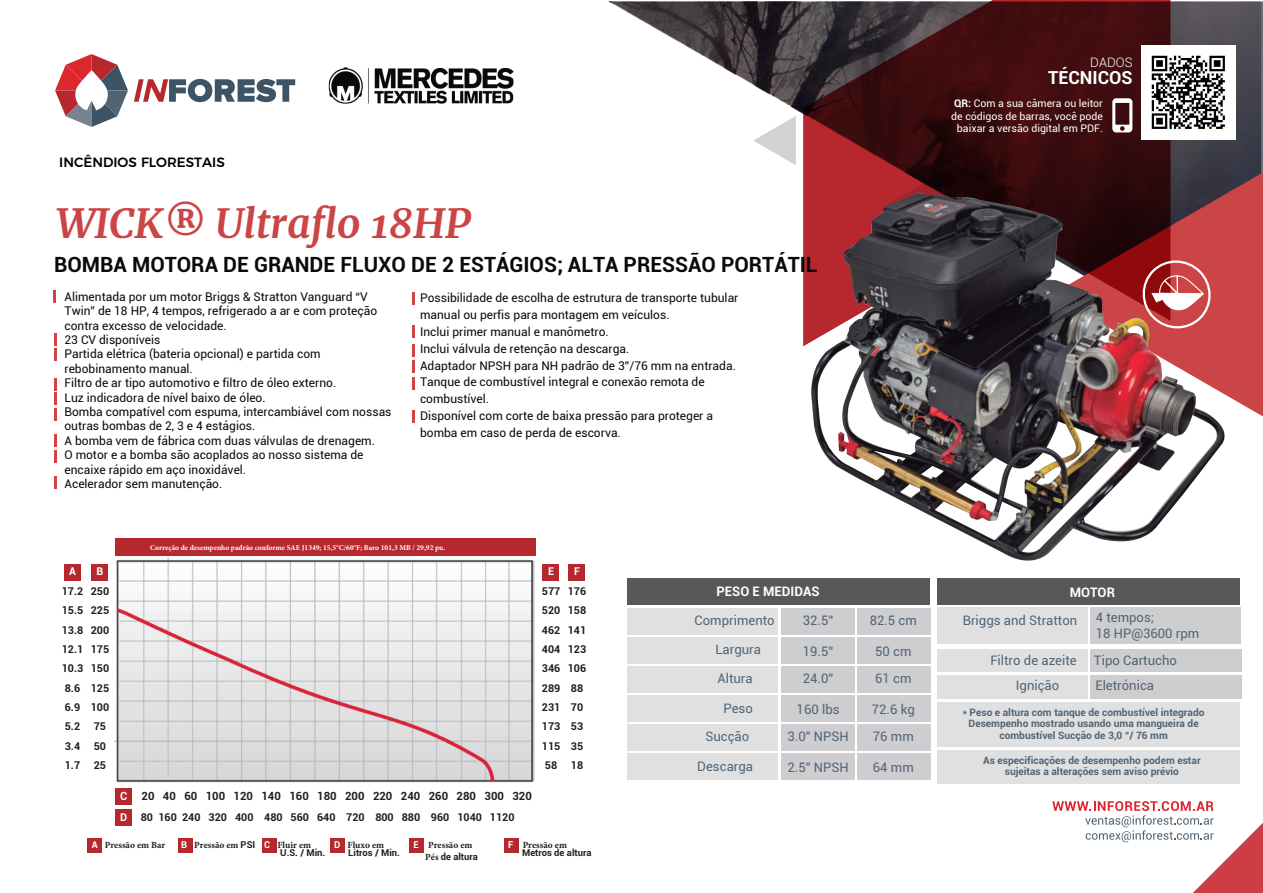
<style>
.page{position:relative;width:1263px;height:893px;background:#fff}
.page>*{position:absolute;margin:0;border:0;box-sizing:border-box;transform-origin:0 0}
.t1{font:italic 700 40.5px "Merriweather";color:#cb4546}
.t2{font:700 21px "Roboto";color:#0c090d}
.t3{font:700 18px "Roboto";color:#fff}
.t4{font:500 13.5px "Montserrat";color:#000}
.t5{font:13.05px/15.5px "Roboto";color:#516575}
.t6{font:700 13.05px "Roboto";color:#fff}
.t7{font:300 13.05px "Roboto";color:#fff}
.t8{font:12px/14.4px "Roboto";color:#0c090d}
.t9{font:700 11.25px "Roboto";color:#231f20}
.t10{font:700 10.65px/19.4px "Roboto";color:#231f20}
.t11{font:700 10.65px "Roboto";color:#fff}
.t12{font:10.5px/12.6px "Roboto";color:#fff;text-align:center}
.t13{font:700 10.2px/11.6px "Roboto";color:#516575;text-align:center}
.t14{font:700 9.45px "Minion Pro";color:#231f20}
.t15{font:700 9.45px "Roboto";color:#231f20}
.t16{font:700 7.5px "Minion Pro";color:#fff}
.s1{color:#fff}
.s2{font-size:11.25px}
.s3{font-family:"Roboto";color:#fff}
.s4{font-family:"Roboto"}
.s5{font-family:"Minion Pro"}
.s6{font-weight:700}
</style>
<div class="page">
<svg style="left:610px;top:2px;width:653px;height:345px"></svg>
<svg style="left:1052px;top:801px;width:211px;height:92px"></svg>
<svg style="left:1225px;top:171px;width:38px;height:246px;background:#c34b4c"></svg>
<svg style="left:803px;top:0;width:367px;height:346px;background:#502528"></svg>
<svg style="left:753px;top:116px;width:43px;height:49px"></svg>
<svg style="left:134px;top:79px;width:161px;height:23px"></svg>
<svg style="left:55px;top:54px;width:73px;height:73px"></svg>
<svg style="left:53px;top:290px;width:2px;height:13px"></svg>
<svg style="left:412px;top:292px;width:2px;height:12px"></svg>
<svg style="left:412px;top:325px;width:2px;height:13px"></svg>
<div style="left:64px;top:564px;width:16px;height:17px;background:#b6282d"></div>
<div style="left:91px;top:564px;width:17px;height:17px;background:#b6282d"></div>
<div style="left:542px;top:564px;width:17px;height:17px;background:#b6282d"></div>
<div style="left:568px;top:564px;width:17px;height:17px;background:#b6282d"></div>
<div style="left:115px;top:538px;width:421px;height:18px;background:#b6282d"></div>
<div style="left:627px;top:608px;width:151px;height:26px;background:#e0e0e1"></div>
<div style="left:627px;top:637px;width:151px;height:27px;background:#e0e0e1"></div>
<div style="left:781px;top:608px;width:73px;height:26px;background:#cecdd0"></div>
<div style="left:781px;top:637px;width:73px;height:27px;background:#cecdd0"></div>
<div style="left:857px;top:608px;width:74px;height:26px;background:#cecdd0"></div>
<div style="left:857px;top:637px;width:74px;height:27px;background:#cecdd0"></div>
<div style="left:627px;top:666px;width:151px;height:27px;background:#e0e0e1"></div>
<div style="left:627px;top:695px;width:151px;height:27px;background:#e0e0e1"></div>
<div style="left:781px;top:666px;width:73px;height:27px;background:#cecdd0"></div>
<div style="left:781px;top:695px;width:73px;height:27px;background:#cecdd0"></div>
<div style="left:857px;top:666px;width:74px;height:27px;background:#cecdd0"></div>
<div style="left:857px;top:695px;width:74px;height:27px;background:#cecdd0"></div>
<div style="left:627px;top:724px;width:151px;height:27px;background:#e0e0e1"></div>
<div style="left:627px;top:754px;width:151px;height:26px;background:#e0e0e1"></div>
<div style="left:781px;top:724px;width:73px;height:27px;background:#cecdd0"></div>
<div style="left:781px;top:754px;width:73px;height:26px;background:#cecdd0"></div>
<div style="left:857px;top:724px;width:74px;height:27px;background:#cecdd0"></div>
<div style="left:857px;top:754px;width:74px;height:26px;background:#cecdd0"></div>
<div style="left:627px;top:579px;width:303px;height:26px;background:#57585a"></div>
<div style="left:937px;top:608px;width:151px;height:36px;background:#e0e0e1"></div>
<div style="left:1090px;top:608px;width:150px;height:36px;background:#cecdd0"></div>
<div style="left:937px;top:649px;width:151px;height:23px;background:#e0e0e1"></div>
<div style="left:937px;top:675px;width:151px;height:24px;background:#e0e0e1"></div>
<div style="left:1090px;top:649px;width:151px;height:23px;background:#cecdd0"></div>
<div style="left:1090px;top:675px;width:151px;height:24px;background:#cecdd0"></div>
<div style="left:937px;top:579px;width:302px;height:26px;background:#57585a"></div>
<div style="left:937px;top:702px;width:303px;height:45px;background:#e0e0e1"></div>
<div style="left:937px;top:750px;width:303px;height:34px;background:#e0e0e1"></div>
<img style="left:328px;top:67px;width:186px;height:37px">
<svg style="left:55px;top:333px;width:2px;height:28px"></svg>
<svg style="left:412px;top:411px;width:2px;height:12px"></svg>
<div style="left:115px;top:788px;width:17px;height:17px;background:#b6282d"></div>
<div style="left:115px;top:809px;width:17px;height:17px;background:#b6282d"></div>
<div style="left:87px;top:838px;width:15px;height:14px;background:#b6282d"></div>
<div style="left:178px;top:838px;width:15px;height:14px;background:#b6282d"></div>
<div style="left:262px;top:838px;width:14px;height:14px;background:#b6282d"></div>
<div style="left:330px;top:838px;width:14px;height:14px;background:#b6282d"></div>
<div style="left:409px;top:838px;width:15px;height:14px;background:#b6282d"></div>
<div style="left:504px;top:838px;width:14px;height:14px;background:#b6282d"></div>
<svg style="left:55px;top:378px;width:2px;height:43px"></svg>
<svg style="left:55px;top:434px;width:2px;height:29px"></svg>
<svg style="left:55px;top:476px;width:2px;height:12px"></svg>
<svg style="left:412px;top:344px;width:2px;height:46px"></svg>
<img style="left:115px;top:557px;width:420px;height:226px">
<img style="left:807px;top:193px;width:425px;height:368px">
<svg style="left:818px;top:43px;width:407px;height:512px"></svg>
<img style="left:1141px;top:45px;width:94px;height:94px">
<p class="t4" style="left:59px;top:152px;width:167px">INCÊNDIOS FLORESTAIS</p>
<h1 class="t1" style="left:57px;top:195px;width:415px">WICK® Ultraflo 18HP</h1>
<h2 class="t2" style="left:54px;top:249px;width:765px">BOMBA MOTORA DE GRANDE FLUXO DE 2 ESTÁGIOS; ALTA PRESSÃO PORTÁTIL</h2>
<p class="t8" style="left:64px;top:289px;width:329px">Alimentada por um motor Briggs &amp; Stratton Vanguard “V Twin” de 18 HP, 4 tempos, refrigerado a ar e com proteção contra excesso de velocidade.<br>23 CV disponíveis<br>Partida elétrica (bateria opcional) e partida com rebobinamento manual.<br>Filtro de ar tipo automotivo e filtro de óleo externo.<br>Luz indicadora de nível baixo de óleo.<br>Bomba compatível com espuma, intercambiável com nossas outras bombas de 2, 3 e 4 estágios.<br>A bomba vem de fábrica com duas válvulas de drenagem.<br>O motor e a bomba são acoplados ao nosso sistema de encaixe rápido em aço inoxidável.<br>Acelerador sem manutenção.</p>
<p class="t8" style="left:420px;top:289px;width:320px;line-height:16.8px">Possibilidade de escolha de estrutura de transporte tubular manual ou perfis para montagem em veículos.<br>Inclui primer manual e manômetro.<br>Inclui válvula de retenção na descarga.<br>Adaptador NPSH para NH padrão de 3”/76 mm na entrada.<br>Tanque de combustível integral e conexão remota de combustível.<br>Disponível com corte de baixa pressão para proteger a bomba em caso de perda de escorva.</p>
<p class="t11" style="left:69px;top:564px;width:8px">A</p>
<p class="t10" style="left:62px;top:581px;width:23px">17.2<br>15.5<br>13.8<br>12.1<br>10.3<br>8.6<br>6.9<br>5.2<br>3.4<br>1.7</p>
<p class="t11" style="left:97px;top:564px;width:8px">B</p>
<p class="t10" style="left:91px;top:581px;width:20px">250<br>225<br>200<br>175<br>150<br>125<br>100<br>75<br>50<br>25</p>
<p class="t16" style="left:150px;top:543px;width:296px">Correção de desempenho padrão conforme SAE J1349; 15,5°C/60°F; Baro 101,3 MB / 29,92 pu.</p>
<p class="t11" style="left:548px;top:564px;width:7px">E</p>
<p class="t10" style="left:542px;top:581px;width:20px;text-align:justify">577<br>520<br>462<br>404<br>346<br>289<br>231<br>173<br>115<br>58</p>
<p class="t11" style="left:574px;top:564px;width:7px">F</p>
<p class="t10" style="left:568px;top:581px;width:20px">176<br>158<br>141<br>123<br>106<br>88<br>70<br>53<br>35<br>18</p>
<p class="t9" style="left:120px;top:788px;width:413px"><span class="s1">C</span> 20 40 60 100 120 140 160 180 200 220 240 260 280 300 320</p>
<p class="t10" style="left:120px;top:807px;width:396px"><span class="s1">D</span> <span class="s2">1</span> 80 160 240 320 400 480 560 640 720 800 880 960 1040 1120</p>
<p class="t14" style="left:92px;top:839px;width:75px"><span class="s3">A</span> Pressão em Bar</p>
<p class="t14" style="left:181px;top:839px;width:131px"><span class="s3">B</span> Pressão em <span class="s4">PSI</span> <span class="s3">C</span> Fluir em</p>
<p class="t15" style="left:280px;top:846px;width:47px">U.S. / Min.</p>
<p class="t14" style="left:334px;top:839px;width:52px"><span class="s3">D</span> Fluxo em</p>
<p class="t15" style="left:348px;top:846px;width:53px">Litros / Min.</p>
<p class="t14" style="left:413px;top:839px;width:60px"><span class="s3">E</span> Pressão em</p>
<p class="t15" style="left:425px;top:850px;width:54px"><span class="s5">Pés</span> de altura</p>
<p class="t14" style="left:508px;top:839px;width:60px"><span class="s3">F</span> Pressão em</p>
<p class="t15" style="left:522px;top:846px;width:71px">Metros de altura</p>
<p class="t6" style="left:716px;top:582px;width:104px">PESO E MEDIDAS</p>
<p class="t5" style="left:694px;top:612px;width:82px">Comprimento</p>
<p class="t5" style="left:870px;top:612px;width:49px">82.5 cm</p>
<p class="t5" style="left:875px;top:643px;width:38px">50 cm</p>
<p class="t5" style="left:803px;top:670px;width:32px">24.0”</p>
<p class="t5" style="left:723px;top:700px;width:31px">Peso</p>
<p class="t5" style="left:797px;top:701px;width:45px">160 lbs</p>
<p class="t5" style="left:803px;top:612px;width:32px">32.5”</p>
<p class="t5" style="left:715px;top:641px;width:47px">Largura</p>
<p class="t5" style="left:803px;top:643px;width:32px">19.5”</p>
<p class="t5" style="left:717px;top:670px;width:37px">Altura</p>
<p class="t5" style="left:875px;top:670px;width:38px">61 cm</p>
<p class="t5" style="left:872px;top:701px;width:45px">72.6 kg</p>
<p class="t5" style="left:787px;top:729px;width:63px">3.0” NPSH</p>
<p class="t5" style="left:697px;top:758px;width:57px">Descarga</p>
<p class="t5" style="left:787px;top:759px;width:63px">2.5” NPSH</p>
<p class="t5" style="left:705px;top:728px;width:45px">Sucção</p>
<p class="t5" style="left:873px;top:729px;width:42px">76 mm</p>
<p class="t5" style="left:873px;top:759px;width:42px">64 mm</p>
<p class="t7" style="left:1090px;top:53px;width:44px">DADOS</p>
<h3 class="t3" style="left:1048px;top:65px;width:86px">TÉCNICOS</h3>
<p class="t12" style="left:951px;top:97px;width:153px"><span class="s6">QR:</span> Com a sua câmera ou leitor de códigos de barras, você pode baixar a versão digital em PDF.</p>
<p class="t6" style="left:1070px;top:583px;width:47px">MOTOR</p>
<p class="t5" style="left:963px;top:612px;width:116px">Briggs and Stratton</p>
<p class="t5" style="left:990px;top:652px;width:88px">Filtro de azeite</p>
<p class="t5" style="left:1096px;top:609px;width:105px">4 tempos;<br>18 HP@3600 rpm</p>
<p class="t5" style="left:1094px;top:652px;width:85px">Tipo Cartucho</p>
<p class="t5" style="left:1016px;top:677px;width:45px">Ignição</p>
<p class="t5" style="left:1095px;top:677px;width:60px">Eletrónica</p>
<p class="t13" style="left:963px;top:706px;width:243px">* Peso e altura com tanque de combustível integrado<br>Desempenho mostrado usando uma mangueira de combustível Sucção de 3,0 “/ 76 mm</p>
<p class="t13" style="left:983px;top:754px;width:219px">As especificações de desempenho podem estar sujeitas a alterações sem aviso prévio</p>
</div>
